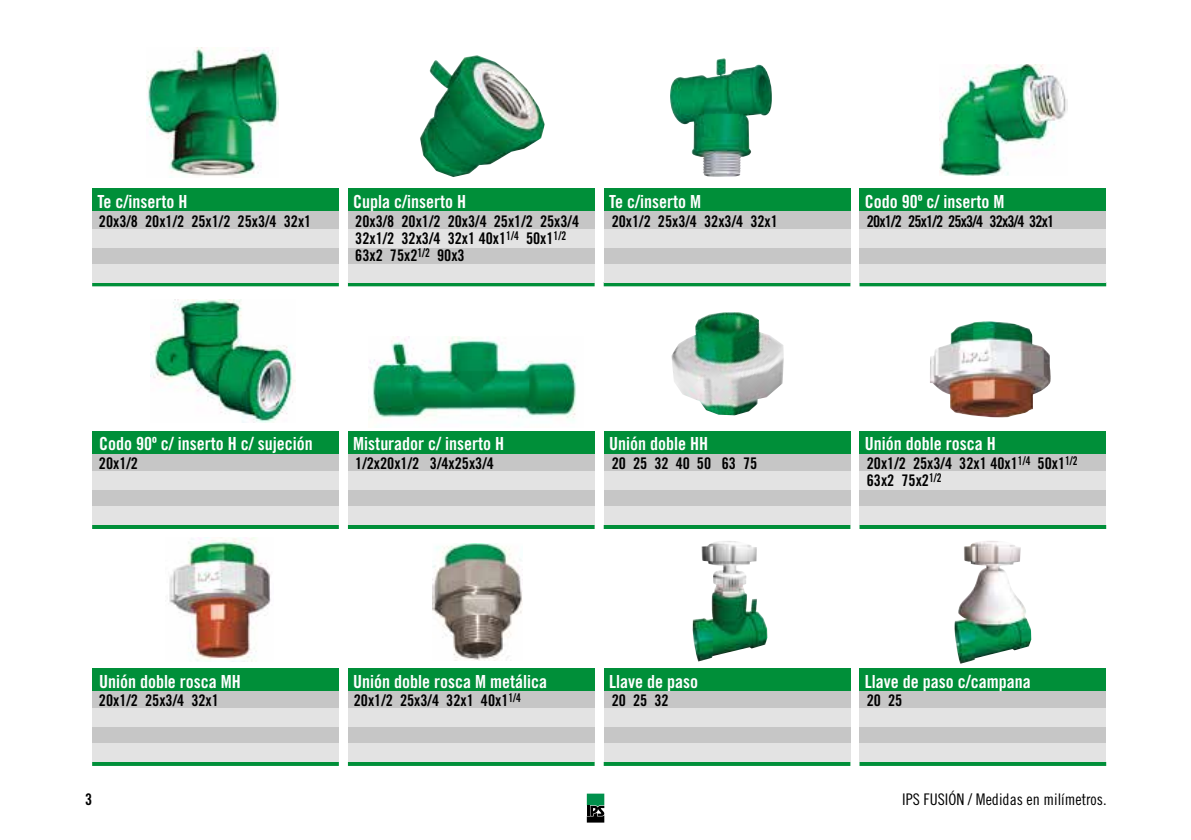
<style>
.page{position:relative;width:1191px;height:840px;background:#fff}
.page>*{position:absolute;margin:0;border:0;box-sizing:border-box;transform-origin:0 0}
.t1{font:18px "Trade Gothic Bold Cond Twenty";color:#fff}
.t2{font:16px/17px "Trade Gothic Bold Cond Twenty";color:#000}
.t3{font:16px "Trade Gothic Cond Eighteen";color:#000}
.t4{font:16px "Trade Gothic Bold Cond Twenty";letter-spacing:-.05em;color:#000}
</style>
<div class="page">
<svg style="left:586px;top:793px;width:19px;height:30px"></svg>
<svg style="left:587px;top:793px;width:17px;height:29px"></svg>
<div style="left:92px;top:689px;width:247px;height:19px;background:#c6c6c6"></div>
<div style="left:92px;top:726px;width:247px;height:17px;background:#c6c6c6"></div>
<svg style="left:92px;top:761px;width:247px;height:4px"></svg>
<div style="left:92px;top:668px;width:247px;height:22px;background:#008f39"></div>
<div style="left:92px;top:743px;width:247px;height:18px;background:#e3e3e3"></div>
<div style="left:92px;top:708px;width:247px;height:18px;background:#e3e3e3"></div>
<div style="left:92px;top:453px;width:247px;height:18px;background:#c6c6c6"></div>
<div style="left:92px;top:489px;width:247px;height:17px;background:#c6c6c6"></div>
<svg style="left:92px;top:524px;width:247px;height:4px"></svg>
<div style="left:92px;top:431px;width:247px;height:22px;background:#008f39"></div>
<div style="left:92px;top:506px;width:247px;height:18px;background:#e3e3e3"></div>
<div style="left:92px;top:471px;width:247px;height:18px;background:#e3e3e3"></div>
<div style="left:92px;top:210px;width:247px;height:19px;background:#c6c6c6"></div>
<div style="left:92px;top:247px;width:247px;height:17px;background:#c6c6c6"></div>
<svg style="left:92px;top:282px;width:247px;height:4px"></svg>
<div style="left:92px;top:189px;width:247px;height:22px;background:#008f39"></div>
<div style="left:92px;top:264px;width:247px;height:18px;background:#e3e3e3"></div>
<div style="left:92px;top:229px;width:247px;height:18px;background:#e3e3e3"></div>
<div style="left:603px;top:689px;width:247px;height:19px;background:#c6c6c6"></div>
<div style="left:603px;top:726px;width:247px;height:17px;background:#c6c6c6"></div>
<svg style="left:603px;top:761px;width:247px;height:4px"></svg>
<div style="left:603px;top:668px;width:247px;height:22px;background:#008f39"></div>
<div style="left:603px;top:743px;width:247px;height:18px;background:#e3e3e3"></div>
<div style="left:603px;top:708px;width:247px;height:18px;background:#e3e3e3"></div>
<div style="left:603px;top:453px;width:247px;height:18px;background:#c6c6c6"></div>
<div style="left:603px;top:489px;width:247px;height:17px;background:#c6c6c6"></div>
<svg style="left:603px;top:524px;width:247px;height:4px"></svg>
<div style="left:603px;top:431px;width:247px;height:22px;background:#008f39"></div>
<div style="left:603px;top:506px;width:247px;height:18px;background:#e3e3e3"></div>
<div style="left:603px;top:471px;width:247px;height:18px;background:#e3e3e3"></div>
<div style="left:603px;top:210px;width:247px;height:19px;background:#c6c6c6"></div>
<div style="left:603px;top:247px;width:247px;height:17px;background:#c6c6c6"></div>
<svg style="left:603px;top:282px;width:247px;height:4px"></svg>
<div style="left:603px;top:189px;width:247px;height:22px;background:#008f39"></div>
<div style="left:603px;top:264px;width:247px;height:18px;background:#e3e3e3"></div>
<div style="left:603px;top:229px;width:247px;height:18px;background:#e3e3e3"></div>
<div style="left:348px;top:689px;width:246px;height:19px;background:#c6c6c6"></div>
<div style="left:348px;top:726px;width:246px;height:17px;background:#c6c6c6"></div>
<svg style="left:348px;top:761px;width:246px;height:4px"></svg>
<div style="left:348px;top:668px;width:246px;height:22px;background:#008f39"></div>
<div style="left:348px;top:743px;width:246px;height:18px;background:#e3e3e3"></div>
<div style="left:348px;top:708px;width:246px;height:18px;background:#e3e3e3"></div>
<div style="left:348px;top:453px;width:246px;height:18px;background:#c6c6c6"></div>
<div style="left:348px;top:489px;width:246px;height:17px;background:#c6c6c6"></div>
<svg style="left:348px;top:524px;width:246px;height:4px"></svg>
<div style="left:348px;top:431px;width:246px;height:22px;background:#008f39"></div>
<div style="left:348px;top:506px;width:246px;height:18px;background:#e3e3e3"></div>
<div style="left:348px;top:471px;width:246px;height:18px;background:#e3e3e3"></div>
<div style="left:348px;top:210px;width:246px;height:19px;background:#c6c6c6"></div>
<div style="left:348px;top:247px;width:246px;height:17px;background:#c6c6c6"></div>
<svg style="left:348px;top:282px;width:246px;height:4px"></svg>
<div style="left:348px;top:189px;width:246px;height:22px;background:#008f39"></div>
<div style="left:348px;top:264px;width:246px;height:18px;background:#e3e3e3"></div>
<div style="left:348px;top:229px;width:246px;height:18px;background:#e3e3e3"></div>
<div style="left:859px;top:689px;width:247px;height:19px;background:#c6c6c6"></div>
<div style="left:859px;top:726px;width:247px;height:17px;background:#c6c6c6"></div>
<svg style="left:859px;top:761px;width:247px;height:4px"></svg>
<div style="left:859px;top:668px;width:247px;height:22px;background:#008f39"></div>
<div style="left:859px;top:743px;width:247px;height:18px;background:#e3e3e3"></div>
<div style="left:859px;top:708px;width:247px;height:18px;background:#e3e3e3"></div>
<div style="left:859px;top:453px;width:247px;height:18px;background:#c6c6c6"></div>
<div style="left:859px;top:489px;width:247px;height:17px;background:#c6c6c6"></div>
<svg style="left:859px;top:524px;width:247px;height:4px"></svg>
<div style="left:859px;top:431px;width:247px;height:22px;background:#008f39"></div>
<div style="left:859px;top:506px;width:247px;height:18px;background:#e3e3e3"></div>
<div style="left:859px;top:471px;width:247px;height:18px;background:#e3e3e3"></div>
<div style="left:859px;top:210px;width:247px;height:19px;background:#c6c6c6"></div>
<div style="left:859px;top:247px;width:247px;height:17px;background:#c6c6c6"></div>
<svg style="left:859px;top:282px;width:247px;height:4px"></svg>
<div style="left:859px;top:189px;width:247px;height:22px;background:#008f39"></div>
<div style="left:859px;top:264px;width:247px;height:18px;background:#e3e3e3"></div>
<div style="left:859px;top:229px;width:247px;height:18px;background:#e3e3e3"></div>
<img style="left:147px;top:48px;width:131px;height:130px">
<img style="left:420px;top:55px;width:125px;height:122px">
<img style="left:670px;top:58px;width:102px;height:119px">
<img style="left:939px;top:65px;width:128px;height:110px">
<img style="left:150px;top:299px;width:146px;height:123px">
<img style="left:368px;top:336px;width:209px;height:85px">
<img style="left:671px;top:312px;width:113px;height:103px">
<img style="left:930px;top:321px;width:121px;height:97px">
<img style="left:169px;top:537px;width:102px;height:123px">
<img style="left:433px;top:543px;width:90px;height:117px">
<img style="left:692px;top:541px;width:75px;height:120px">
<img style="left:954px;top:541px;width:77px;height:122px">
<p class="t1" style="left:98px;top:191px;width:91px">Te c/inserto H</p>
<p class="t1" style="left:865px;top:191px;width:141px">Codo 90º c/ inserto M</p>
<p class="t4" style="left:867px;top:211px;width:189px">20x1/2 25x1/2 25x3/4 32x3/4 32x1</p>
<p class="t1" style="left:353px;top:191px;width:114px">Cupla c/inserto H</p>
<p class="t1" style="left:609px;top:191px;width:93px">Te c/inserto M</p>
<p class="t2" style="left:99px;top:212px;width:214px">20x3/8 20x1/2 25x1/2 25x3/4 32x1</p>
<p class="t2" style="left:355px;top:212px;width:225px">20x3/8 20x1/2 20x3/4 25x1/2 25x3/4<br>32x1/2 32x3/4 32x1 40x1<sup>1/4</sup> 50x1<sup>1/2<br></sup>63x2 75x2<sup>1/2</sup> 90x3</p>
<p class="t2" style="left:611px;top:212px;width:168px">20x1/2 25x3/4 32x3/4 32x1</p>
<p class="t1" style="left:99px;top:432px;width:215px">Codo 90º c/ inserto H c/ sujeción</p>
<p class="t1" style="left:353px;top:432px;width:152px">Misturador c/ inserto H</p>
<p class="t1" style="left:609px;top:432px;width:100px">Unión doble HH</p>
<p class="t1" style="left:865px;top:432px;width:132px">Unión doble rosca H</p>
<p class="t2" style="left:99px;top:454px;width:41px">20x1/2</p>
<p class="t2" style="left:355px;top:455px;width:140px">1/2x20x1/2 3/4x25x3/4</p>
<p class="t2" style="left:611px;top:454px;width:147px">20 25 32 40 50 63 75</p>
<p class="t2" style="left:867px;top:454px;width:212px">20x1/2 25x3/4 32x1 40x1<sup>1/4</sup> 50x1<sup>1/2<br></sup>63x2 75x2<sup>1/2</sup></p>
<p class="t1" style="left:99px;top:670px;width:143px">Unión doble rosca MH</p>
<p class="t1" style="left:353px;top:670px;width:195px">Unión doble rosca M metálica</p>
<p class="t1" style="left:609px;top:670px;width:90px">Llave de paso</p>
<p class="t2" style="left:99px;top:690px;width:121px">20x1/2 25x3/4 32x1</p>
<p class="t2" style="left:354px;top:690px;width:169px">20x1/2 25x3/4 32x1 40x1<sup>1/4</sup></p>
<p class="t2" style="left:611px;top:690px;width:58px">20 25 32</p>
<p class="t1" style="left:865px;top:670px;width:167px">Llave de paso c/campana</p>
<p class="t2" style="left:867px;top:690px;width:37px">20 25</p>
<p class="t2" style="left:85px;top:789px;width:9px">3</p>
<p class="t3" style="left:902px;top:789px;width:206px">IPS FUSIÓN / Medidas en milímetros.</p>
</div>
